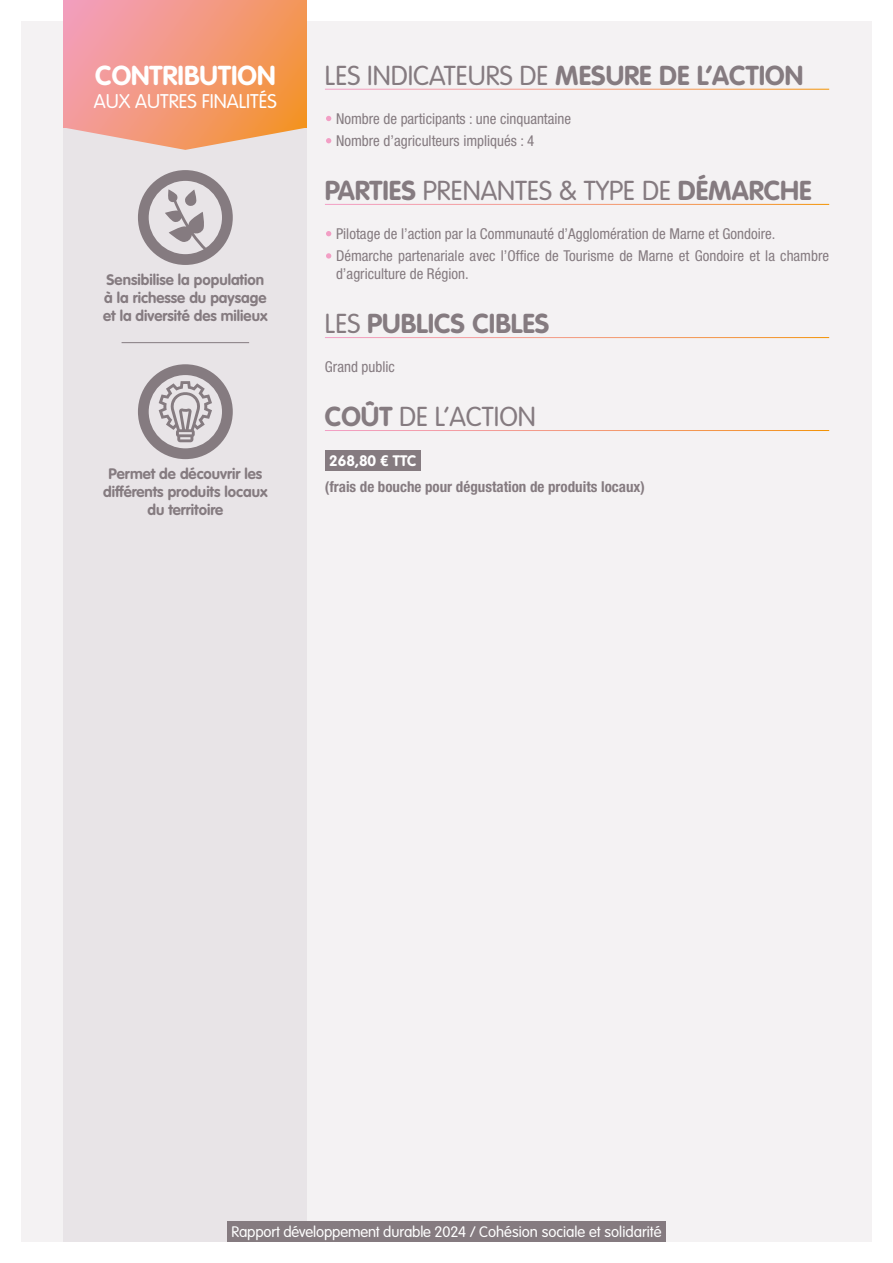
<style>
.page{position:relative;width:893px;height:1263px;background:#fff}
.page>*{position:absolute;margin:0;border:0;box-sizing:border-box;transform-origin:0 0}
.t1{font:300 27px "VAG Rounded Std";color:#857b80}
.t2{font:700 27px "VAG Rounded Std";color:#857b80}
.t3{font:700 27px "VAG Rounded Std";color:#fff}
.t4{font:300 19.5px "VAG Rounded Std";color:#fff}
.t5{font:condensed 15px/18px "Helvetica Neue LT Std";color:#857b80}
.t6{font:700 15px/18px "VAG Rounded Std";color:#857b80}
.t7{font:300 15px "VAG Rounded Std";letter-spacing:-.01em;color:#fff}
.t8{font:700 condensed 15px "Helvetica Neue LT Std";color:#857b80}
.t9{font:700 15px "VAG Rounded Std";color:#fff}
.s1{font-weight:700}
.s2{color:#fff}
.s3{font-weight:300}
</style>
<div class="page">
<div style="left:21px;top:21px;width:851px;height:1221px;background:#f4f2f3"></div>
<div style="left:64px;top:21px;width:243px;height:1221px;background:#e8e4e7"></div>
<svg style="left:64px;top:0;width:243px;height:128px;background:#f29879"></svg>
<svg style="left:67px;top:128px;width:237px;height:22px"></svg>
<hr style="left:325px;top:89px;width:504px;height:1px;background:#fff">
<hr style="left:325px;top:204px;width:504px;height:1px;background:#fff">
<hr style="left:325px;top:337px;width:504px;height:1px;background:#fff">
<hr style="left:325px;top:430px;width:504px;height:1px;background:#fff">
<div style="left:325px;top:450px;width:96px;height:20px;background:#857b80"></div>
<div style="left:227px;top:1222px;width:439px;height:20px;background:#857b80"></div>
<svg style="left:138px;top:170px;width:95px;height:95px"></svg>
<hr style="left:122px;top:342px;width:127px;height:1px;background:#857b80">
<svg style="left:138px;top:364px;width:95px;height:95px"></svg>
<h1 class="t3" style="left:95px;top:59px;width:182px">CONTRIBUTION</h1>
<h2 class="t4" style="left:94px;top:90px;width:185px">AUX AUTRES FINALITÉS</h2>
<p class="t6" style="left:103px;top:271px;width:166px">Sensibilise la population à la richesse du paysage et la diversité des milieux</p>
<p class="t6" style="left:103px;top:465px;width:166px;text-align:center">Permet de découvrir les différents produits locaux du territoire</p>
<h1 class="t1" style="left:325px;top:60px;width:480px">LES INDICATEURS DE <span class="s1">MESURE DE L’ACTION</span></h1>
<p class="t5" style="left:325px;top:109px;width:248px"><span class="s2">•</span> Nombre de participants : une cinquantaine</p>
<p class="t5" style="left:325px;top:132px;width:211px"><span class="s2">•</span> Nombre d’agriculteurs impliqués : 4</p>
<h1 class="t1" style="left:325px;top:175px;width:488px"><span class="s1">PARTIES</span> PRENANTES &amp; TYPE DE <span class="s1">DÉMARCHE</span></h1>
<p class="t5" style="left:325px;top:225px;width:452px"><span class="s2">•</span> Pilotage de l’action par la Communauté d’Agglomération de Marne et Gondoire.</p>
<p class="t5" style="left:336px;top:247px;width:495px;text-indent:-11px"><span class="s2">•</span> Démarche partenariale avec l’Office de Tourisme de Marne et Gondoire et la chambre d’agriculture de Région.</p>
<h1 class="t2" style="left:325px;top:308px;width:226px"><span class="s3">LES</span> PUBLICS CIBLES</h1>
<p class="t5" style="left:325px;top:358px;width:71px">Grand public</p>
<h1 class="t1" style="left:325px;top:401px;width:213px"><span class="s1">COÛT</span> DE L’ACTION</h1>
<p class="t9" style="left:329px;top:452px;width:89px">268,80 € TTC</p>
<p class="t8" style="left:325px;top:478px;width:321px">(frais de bouche pour dégustation de produits locaux)</p>
<p class="t7" style="left:231px;top:1223px;width:432px">Rapport développement durable 2024 / Cohésion sociale et solidarité</p>
</div>
